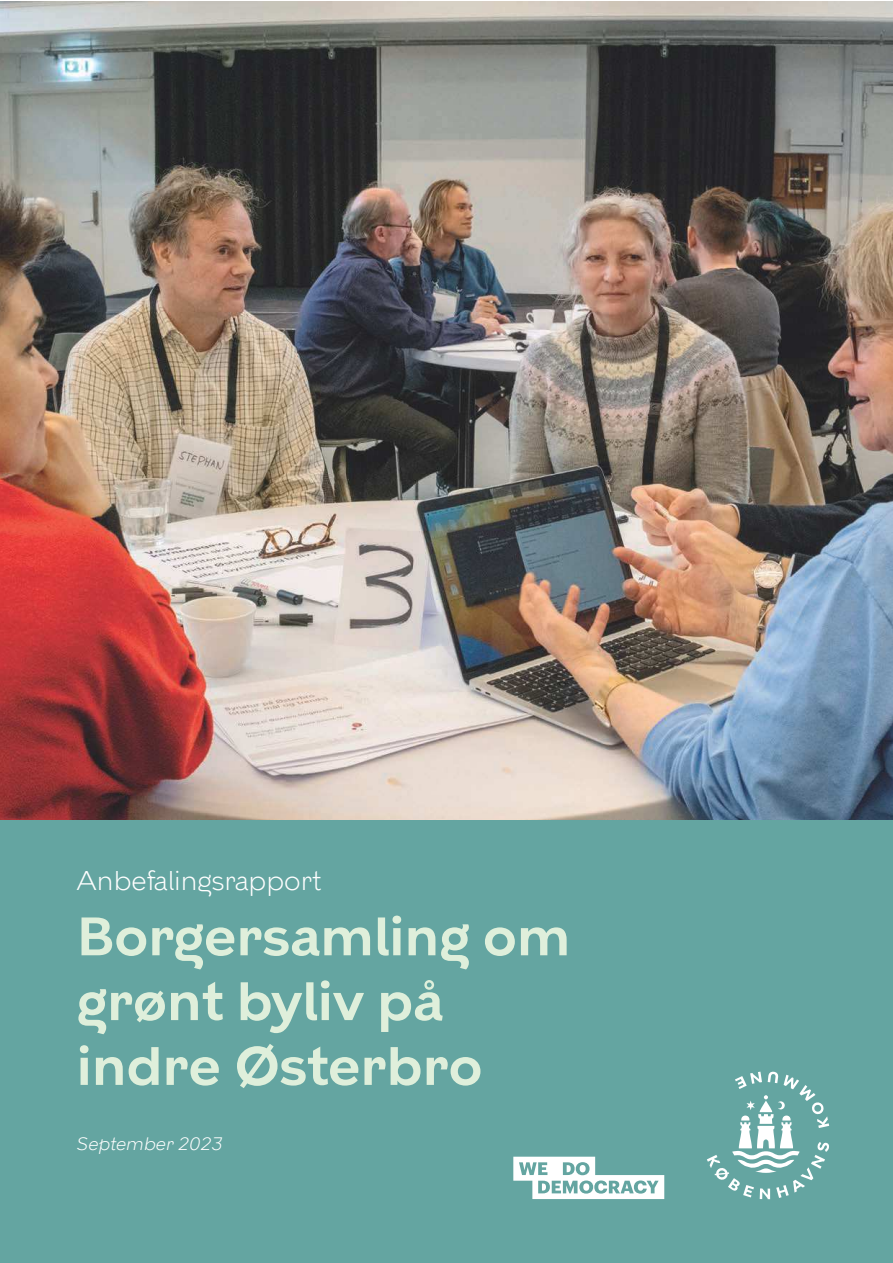
<style>
.page{position:relative;width:893px;height:1263px;background:#fff}
.page>*{position:absolute;margin:0;border:0;box-sizing:border-box;transform-origin:0 0}
.t1{font:600 54px/64.8px "KBH";color:#dfefdb}
.t2{font:300 27px "KBH";color:#fff}
.t3{font:italic 300 18px "KBH";color:#fff}
</style>
<div class="page">
<img style="left:0;top:1px;width:893px;height:820px">
<div style="left:0;top:821px;width:893px;height:442px;background:#64a5a1"></div>
<svg style="left:707px;top:1071px;width:122px;height:128px"></svg>
<svg style="left:513px;top:1157px;width:151px;height:42px"></svg>
<p class="t2" style="left:77px;top:871px;width:246px">Anbefalingsrapport</p>
<p class="t1" style="left:77px;top:909px;width:495px">Borgersamling om grønt byliv på indre Østerbro</p>
<p class="t3" style="left:77px;top:1137px;width:147px">September 2023</p>
</div>
